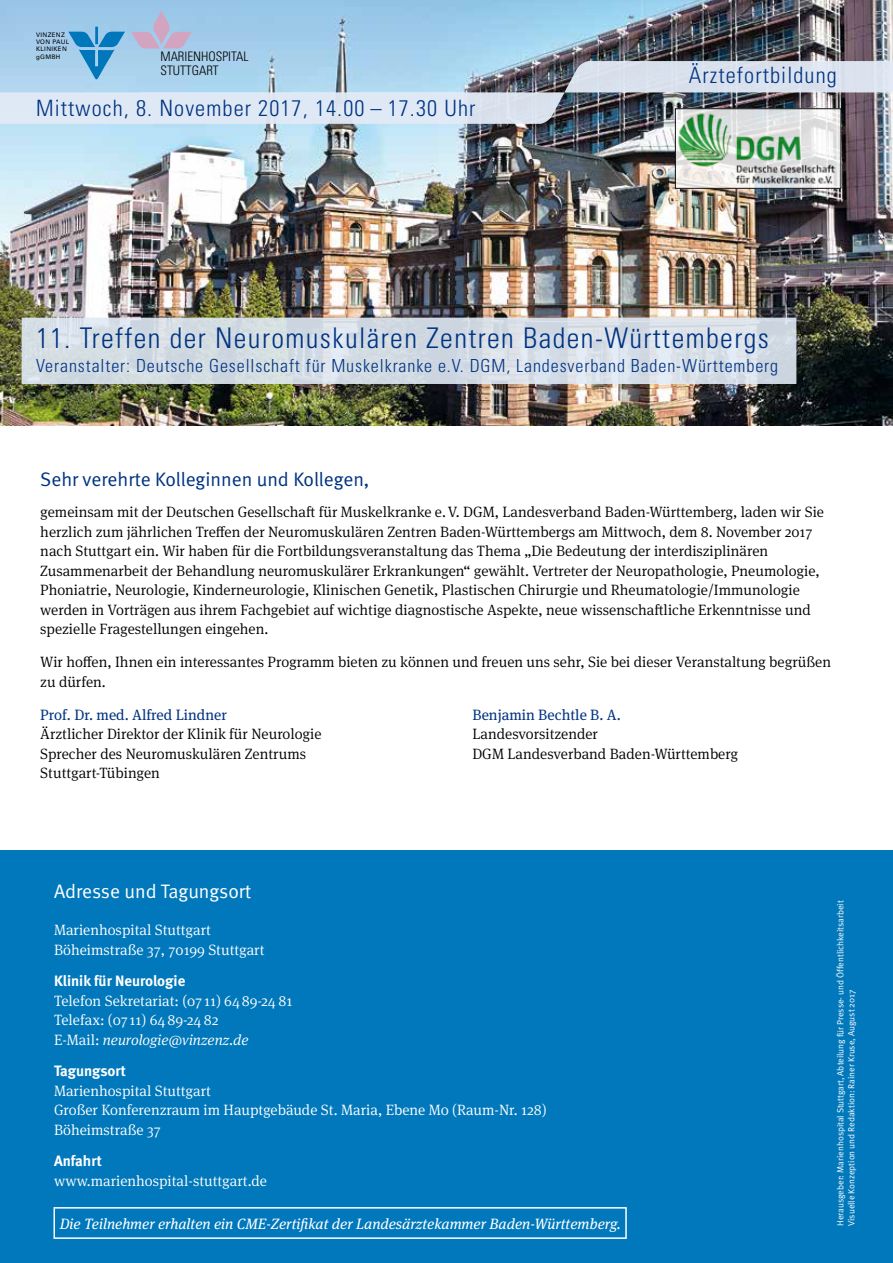
<style>
.page{position:relative;width:893px;height:1263px;background:#fff}
.page>*{position:absolute;margin:0;border:0;box-sizing:border-box;transform-origin:0 0}
.t1{font:300 condensed 28.5px "Univers";letter-spacing:.05em;color:#003382}
.t2{font:300 condensed 22.5px "Univers";letter-spacing:.05em;color:#003382}
.t3{font:19.5px "Meta Normal";letter-spacing:-.005em;color:#003382}
.t4{font:19.5px "Meta Normal";color:#fff}
.t5{font:300 condensed 18px "Univers";letter-spacing:.05em;color:#003382}
.t6{font:300 15px/19.5px "Meta Serif OT";color:#000}
.t7{font:300 15px/19.5px "Meta Serif OT";color:#fff}
.t8{font:italic 15px "Meta Serif OT";color:#fff}
.t9{font:15px "Meta Serif OT";color:#003382}
.t10{font:700 15px "Meta";color:#fff}
.t11{font:300 condensed 13.05px/14px "Univers";color:#000}
.t12{font:9px/10.8px "Meta Normal";color:#fff}
.t13{font:6.15px/7.5px "Univers";letter-spacing:.05em;color:#000}
.s1{font-style:italic}
</style>
<div class="page">
<img style="left:0;top:0;width:893px;height:425px">
<img style="left:566px;top:61px;width:106px;height:28px">
<svg style="left:22px;top:318px;width:774px;height:66px;background:#d5dde4"></svg>
<div style="left:0;top:850px;width:893px;height:413px;background:#0078bb"></div>
<div style="left:54px;top:1207px;width:573px;height:32px;border:2px solid #fff"></div>
<img style="left:131px;top:11px;width:61px;height:38px">
<img style="left:68px;top:27px;width:57px;height:20px">
<img style="left:677px;top:111px;width:162px;height:75px">
<p class="t13" style="left:36px;top:31px;width:35px">VINZENZ<br>VON PAUL<br>KLINIKEN gGMBH</p>
<p class="t11" style="left:160px;top:50px;width:90px">MARIENHOSPITAL<br>STUTTGART</p>
<h2 class="t2" style="left:36px;top:94px;width:441px">Mittwoch, 8. November 2017, 14.00 – 17.30 Uhr</h2>
<h2 class="t2" style="left:689px;top:61px;width:150px">Ärztefortbildung</h2>
<h1 class="t1" style="left:36px;top:320px;width:734px">11. Treffen der Neuromuskulären Zentren Baden-Württembergs</h1>
<p class="t5" style="left:36px;top:355px;width:744px">Veranstalter: Deutsche Gesellschaft für Muskelkranke e.V. DGM, Landesverband Baden-Württemberg</p>
<h3 class="t3" style="left:40px;top:467px;width:331px">Sehr verehrte Kolleginnen und Kollegen,</h3>
<p class="t6" style="left:40px;top:502px;width:785px">gemeinsam mit der Deutschen Gesellschaft für Muskelkranke e.V. DGM, Landesverband Baden-Württemberg, laden wir Sie herzlich zum jährlichen Treffen der Neuromuskulären Zentren Baden-Württembergs am Mittwoch, dem 8. November 2017 nach Stuttgart ein. Wir haben für die Fortbildungsveranstaltung das Thema „Die Bedeutung der interdisziplinären Zusammenarbeit der Behandlung neuromuskulärer Erkrankungen“ gewählt. Vertreter der Neuropathologie, Pneumologie, Phoniatrie, Neurologie, Kinderneurologie, Klinischen Genetik, Plastischen Chirurgie und Rheumatologie/Immunologie werden in Vorträgen aus ihrem Fachgebiet auf wichtige diagnostische Aspekte, neue wissenschaftliche Erkenntnisse und spezielle Fragestellungen eingehen.</p>
<p class="t6" style="left:40px;top:652px;width:792px">Wir hoffen, Ihnen ein interessantes Programm bieten zu können und freuen uns sehr, Sie bei dieser Veranstaltung begrüßen zu dürfen.</p>
<p class="t9" style="left:40px;top:705px;width:188px">Prof. Dr. med. Alfred Lindner</p>
<p class="t9" style="left:472px;top:705px;width:150px">Benjamin Bechtle B. A.</p>
<p class="t6" style="left:40px;top:724px;width:283px">Ärztlicher Direktor der Klinik für Neurologie</p>
<p class="t6" style="left:472px;top:724px;width:127px">Landesvorsitzender</p>
<p class="t6" style="left:40px;top:744px;width:267px">Sprecher des Neuromuskulären Zentrums</p>
<p class="t6" style="left:472px;top:744px;width:267px">DGM Landesverband Baden-Württemberg</p>
<p class="t6" style="left:40px;top:763px;width:121px">Stuttgart-Tübingen</p>
<h3 class="t4" style="left:54px;top:880px;width:199px">Adresse und Tagungsort</h3>
<p class="t7" style="left:54px;top:920px;width:212px">Marienhospital Stuttgart<br>Böheimstraße 37, 70199 Stuttgart</p>
<p class="t10" style="left:54px;top:972px;width:133px">Klinik für Neurologie</p>
<p class="t7" style="left:54px;top:991px;width:240px">Telefon Sekretariat: (07 11) 6489-24 81<br>Telefax: (07 11) 6489-24 82<br>E-Mail: <span class="s1">neurologie@vinzenz.de</span></p>
<p class="t10" style="left:54px;top:1062px;width:74px">Tagungsort</p>
<p class="t7" style="left:54px;top:1081px;width:494px">Marienhospital Stuttgart<br>Großer Konferenzraum im Hauptgebäude St. Maria, Ebene M0 (Raum-Nr. 128)<br>Böheimstraße 37</p>
<p class="t10" style="left:54px;top:1152px;width:49px">Anfahrt</p>
<p class="t7" style="left:54px;top:1171px;width:215px">www.marienhospital-stuttgart.de</p>
<p class="t8" style="left:60px;top:1214px;width:562px">Die Teilnehmer erhalten ein CME-Zertifikat der Landesärztekammer Baden-Württemberg.</p>
<p class="t12" style="left:835px;top:1226px;width:327px;rotate:-90deg">Herausgeber: Marienhospital Stuttgart, Abteilung für Presse- und Öffentlichkeitsarbeit<br>Visuelle Konzeption und Redaktion: Rainer Kruse, August 2017</p>
</div>
